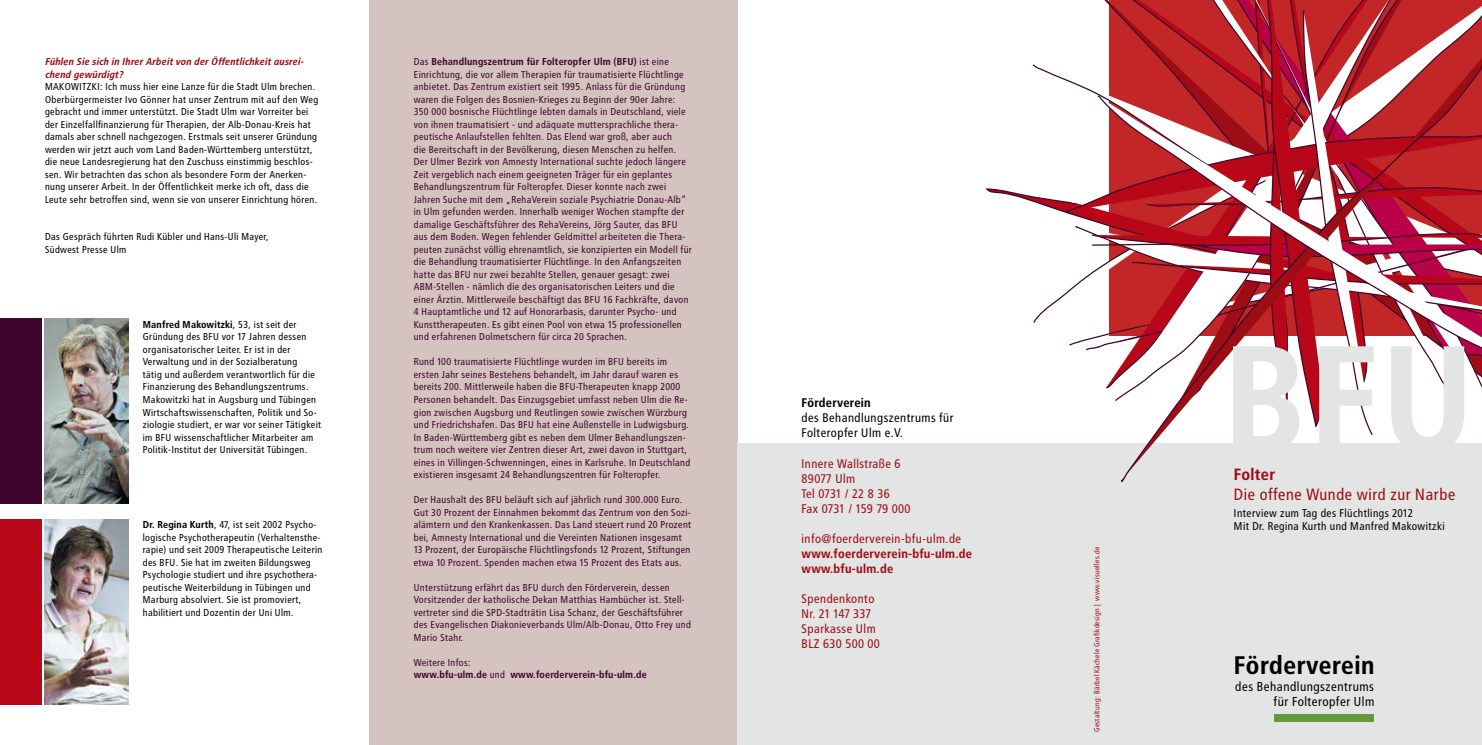
<style>
.page{position:relative;width:1482px;height:745px;background:#fff}
.page>*{position:absolute;margin:0;border:0;box-sizing:border-box;transform-origin:0 0}
.t1{font:700 150px "Transit";color:#e3e4e4}
.t2{font:700 25.38px "Transit";color:#000}
.t3{font:16.25px "Transit";color:#9d0d15}
.t4{font:700 16.25px "Transit";color:#9d0d15}
.t5{font:12.88px/15.5px "Transit";color:#000;text-align:right}
.t6{font:12.5px/15px "Transit";color:#9d0d15}
.t7{font:12.5px/15px "Transit";color:#000}
.t8{font:700 12.5px/15px "Transit";color:#9d0d15}
.t9{font:700 12.5px "Transit";color:#000}
.t10{font:11.25px/13.8px "Transit";color:#000}
.t11{font:10px/12.5px "Transit";color:#3e062c}
.t12{font:10px/12.5px "Transit";color:#000}
.t13{font:italic 700 10px/12.5px "Transit";color:#9d0d15}
.t14{font:700 10px/12.5px "Transit";color:#3e062c}
.t15{font:7.5px "Transit";color:#9d0d15}
.s1{font-weight:700}
.s2{font-weight:400}
</style>
<div class="page">
<div style="left:369px;top:0;width:368px;height:744px;background:#d5c3c0"></div>
<div style="left:737px;top:443px;width:744px;height:301px;background:#e3e4e4"></div>
<img style="left:45px;top:519px;width:84px;height:184px">
<img style="left:45px;top:318px;width:84px;height:185px">
<div style="left:1273px;top:713px;width:100px;height:7px;background:#639a3e"></div>
<svg style="left:985px;top:188px;width:77px;height:135px"></svg>
<svg style="left:1062px;top:0;width:419px;height:401px"></svg>
<svg style="left:1120px;top:53px;width:361px;height:430px"></svg>
<svg style="left:1096px;top:95px;width:385px;height:276px"></svg>
<div style="left:0;top:318px;width:42px;height:185px;background:#3e062c"></div>
<div style="left:0;top:518px;width:42px;height:185px;background:#b80718"></div>
<p class="t13" style="left:45px;top:55px;width:260px">Fühlen Sie sich in Ihrer Arbeit von der Öffentlichkeit ausrei&shy;chend gewürdigt?</p>
<p class="t12" style="left:45px;top:80px;width:275px">MAKOWITZKI: Ich muss hier eine Lanze für die Stadt Ulm brechen.<br>Oberbürgermeister Ivo Gönner hat unser Zentrum mit auf den Weg gebracht und immer unterstützt. Die Stadt Ulm war Vorreiter bei der Einzelfallfinanzierung für Therapien, der Alb-Donau-Kreis hat damals aber schnell nachgezogen. Erstmals seit unserer Gründung werden wir jetzt auch vom Land Baden-Württemberg unterstützt, die neue Landesregierung hat den Zuschuss einstimmig beschlos&shy;sen. Wir betrachten das schon als besondere Form der Anerken&shy;nung unserer Arbeit. In der Öffentlichkeit merke ich oft, dass die Leute sehr betroffen sind, wenn sie von unserer Einrichtung hören.</p>
<p class="t12" style="left:45px;top:230px;width:225px">Das Gespräch führten Rudi Kübler und Hans-Uli Mayer,<br>Südwest Presse Ulm</p>
<p class="t12" style="left:143px;top:318px;width:180px"><span class="s1">Manfred Makowitzki</span>, 53, ist seit der Gründung des BFU vor 17 Jahren dessen organisatorischer Leiter. Er ist in der Verwaltung und in der Sozialberatung<br>tätig und außerdem verantwortlich für die Finanzierung des Behandlungszentrums.<br>Makowitzki hat in Augsburg und Tübingen Wirtschaftswissenschaften, Politik und So&shy;ziologie studiert, er war vor seiner Tätigkeit im BFU wissenschaftlicher Mitarbeiter am Politik-Institut der Universität Tübingen.</p>
<p class="t12" style="left:143px;top:518px;width:181px"><span class="s1">Dr. Regina Kurth</span>, 47, ist seit 2002 Psycho&shy;logische Psychotherapeutin (Verhaltensthe&shy;rapie) und seit 2009 Therapeutische Leiterin des BFU. Sie hat im zweiten Bildungsweg Psychologie studiert und ihre psychothera&shy;peutische Weiterbildung in Tübingen und Marburg absolviert. Sie ist promoviert, habilitiert und Dozentin der Uni Ulm.</p>
<p class="t11" style="left:413px;top:55px;width:280px">Das <span class="s1">Behandlungszentrum für Folteropfer Ulm (BFU)</span> ist eine Einrichtung, die vor allem Therapien für traumatisierte Flüchtlinge anbietet. Das Zentrum existiert seit 1995. Anlass für die Gründung waren die Folgen des Bosnien-Krieges zu Beginn der 90er Jahre:<br>350 000 bosnische Flüchtlinge lebten damals in Deutschland, viele von ihnen traumatisiert - und adäquate muttersprachliche thera&shy;peutische Anlaufstellen fehlten. Das Elend war groß, aber auch<br>die Bereitschaft in der Bevölkerung, diesen Menschen zu helfen.<br>Der Ulmer Bezirk von Amnesty International suchte jedoch längere Zeit vergeblich nach einem geeigneten Träger für ein geplantes Behandlungszentrum für Folteropfer. Dieser konnte nach zwei Jahren Suche mit dem „RehaVerein soziale Psychiatrie Donau-Alb“ in Ulm gefunden werden. Innerhalb weniger Wochen stampfte der damalige Geschäftsführer des RehaVereins, Jörg Sauter, das BFU aus dem Boden. Wegen fehlender Geldmittel arbeiteten die Thera&shy;peuten zunächst völlig ehrenamtlich, sie konzipierten ein Modell für die Behandlung traumatisierter Flüchtlinge. In den Anfangszeiten hatte das BFU nur zwei bezahlte Stellen, genauer gesagt: zwei ABM-Stellen - nämlich die des organisatorischen Leiters und die einer Ärztin. Mittlerweile beschäftigt das BFU 16 Fachkräfte, davon 4 Hauptamtliche und 12 auf Honorarbasis, darunter Psycho- und Kunsttherapeuten. Es gibt einen Pool von etwa 15 professionellen und erfahrenen Dolmetschern für circa 20 Sprachen.</p>
<p class="t11" style="left:413px;top:355px;width:278px">Rund 100 traumatisierte Flüchtlinge wurden im BFU bereits im ersten Jahr seines Bestehens behandelt, im Jahr darauf waren es bereits 200. Mittlerweile haben die BFU-Therapeuten knapp 2000<br>Personen behandelt. Das Einzugsgebiet umfasst neben Ulm die Re&shy;gion zwischen Augsburg und Reutlingen sowie zwischen Würzburg und Friedrichshafen. Das BFU hat eine Außenstelle in Ludwigsburg.<br>In Baden-Württemberg gibt es neben dem Ulmer Behandlungszen&shy;trum noch weitere vier Zentren dieser Art, zwei davon in Stuttgart, eines in Villingen-Schwenningen, eines in Karlsruhe. In Deutschland existieren insgesamt 24 Behandlungszentren für Folteropfer.</p>
<p class="t11" style="left:413px;top:493px;width:279px">Der Haushalt des BFU beläuft sich auf jährlich rund 300.000 Euro.<br>Gut 30 Prozent der Einnahmen bekommt das Zentrum von den Sozi&shy;alämtern und den Krankenkassen. Das Land steuert rund 20 Prozent bei, Amnesty International und die Vereinten Nationen insgesamt 13 Prozent, der Europäische Flüchtlingsfonds 12 Prozent, Stiftungen etwa 10 Prozent. Spenden machen etwa 15 Prozent des Etats aus.</p>
<p class="t11" style="left:413px;top:580px;width:279px">Unterstützung erfährt das BFU durch den Förderverein, dessen Vorsitzender der katholische Dekan Matthias Hambücher ist. Stell&shy;vertreter sind die SPD-Stadträtin Lisa Schanz, der Geschäftsführer des Evangelischen Diakonieverbands Ulm/Alb-Donau, Otto Frey und Mario Stahr.</p>
<p class="t14" style="left:413px;top:655px;width:235px"><span class="s2">Weitere Infos:<br></span>www.bfu-ulm.de <span class="s2">und</span> www.foerderverein-bfu-ulm.de</p>
<p class="t9" style="left:801px;top:395px;width:71px">Förderverein</p>
<p class="t7" style="left:801px;top:410px;width:154px">des Behandlungszentrums für<br>Folteropfer Ulm e.V.</p>
<p class="t6" style="left:801px;top:455px;width:111px">Innere Wallstraße 6<br>89077 Ulm<br>Tel 0731 / 22 8 36<br>Fax 0731 / 159 79 000</p>
<p class="t6" style="left:801px;top:530px;width:162px">info@foerderverein-bfu-ulm.de</p>
<p class="t8" style="left:801px;top:545px;width:172px">www.foerderverein-bfu-ulm.de www.bfu-ulm.de</p>
<p class="t6" style="left:801px;top:590px;width:80px">Spendenkonto<br>Nr. 21 147 337<br>Sparkasse Ulm<br>BLZ 630 500 00</p>
<p class="t15" style="left:1092px;top:731px;width:187px;rotate:-90deg">Gestaltung: Bärbel Kächele Grafikdesign | www.visuelles.de</p>
<h1 class="t1" style="left:1223px;top:309px;width:256px">BFU</h1>
<h3 class="t4" style="left:1233px;top:464px;width:43px">Folter</h3>
<h3 class="t3" style="left:1233px;top:484px;width:223px">Die offene Wunde wird zur Narbe</h3>
<p class="t10" style="left:1233px;top:505px;width:213px">Interview zum Tag des Flüchtlings 2012<br>Mit Dr. Regina Kurth und Manfred Makowitzki</p>
<h2 class="t2" style="left:1233px;top:650px;width:143px">Förderverein</h2>
<p class="t5" style="left:1235px;top:678px;width:141px">des Behandlungszentrums für Folteropfer Ulm</p>
</div>
